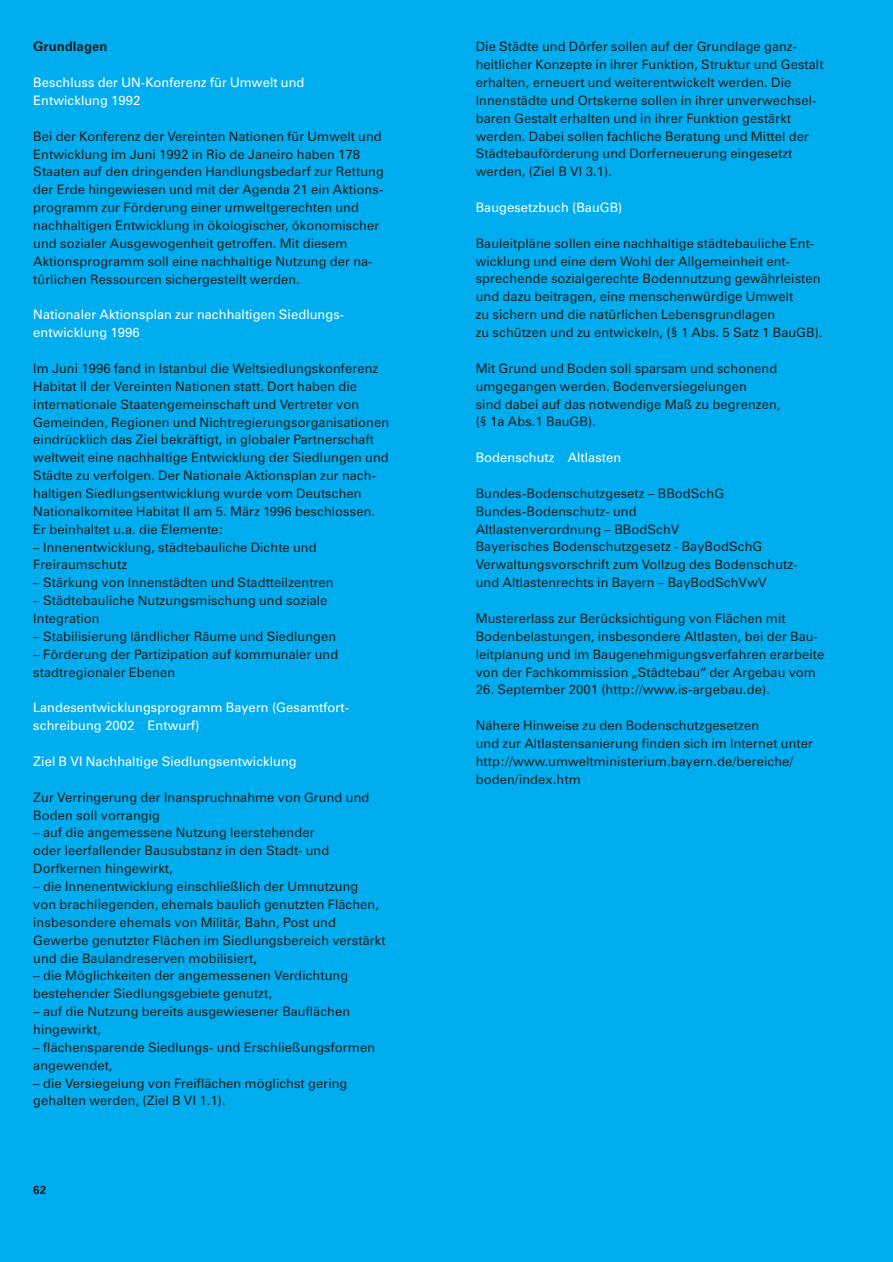
<style>
.page{position:relative;width:893px;height:1262px;background:#fff}
.page>*{position:absolute;margin:0;border:0;box-sizing:border-box;transform-origin:0 0}
.t1{font:700 13.35px "Zurich BT";letter-spacing:.005em;color:#231f20}
.t2{font:13.2px/17.9px "Zurich BT";letter-spacing:.01em;color:#231f20}
.t3{font:13.2px/17.9px "Zurich BT";letter-spacing:.01em;color:#fff}
.t4{font:700 11.7px "Zurich BT";color:#231f20}
</style>
<div class="page">
<div style="left:0;top:0;width:892px;height:1261px;background:#00aeef"></div>
<p class="t1" style="left:33px;top:42px;width:76px">Grundlagen</p>
<p class="t3" style="left:33px;top:75px;width:273px">Beschluss der UN-Konferenz für Umwelt und<br>Entwicklung 1992</p>
<p class="t2" style="left:33px;top:128px;width:352px">Bei der Konferenz der Vereinten Nationen für Umwelt und Entwicklung im Juni 1992 in Rio de Janeiro haben 178<br>Staaten auf den dringenden Handlungsbedarf zur Rettung der Erde hingewiesen und mit der Agenda 21 ein Aktions&shy;programm zur Förderung einer umweltgerechten und nachhaltigen Entwicklung in ökologischer, ökonomischer und sozialer Ausgewogenheit getroffen. Mit diesem Aktionsprogramm soll eine nachhaltige Nutzung der na&shy;türlichen Ressourcen sichergestellt werden.</p>
<p class="t3" style="left:33px;top:307px;width:312px">Nationaler Aktionsplan zur nachhaltigen Siedlungs&shy;entwicklung 1996</p>
<p class="t2" style="left:33px;top:360px;width:357px">Im Juni 1996 fand in Istanbul die Weltsiedlungskonferenz Habitat II der Vereinten Nationen statt. Dort haben die internationale Staatengemeinschaft und Vertreter von Gemeinden, Regionen und Nichtregierungsorganisationen eindrücklich das Ziel bekräftigt, in globaler Partnerschaft weltweit eine nachhaltige Entwicklung der Siedlungen und Städte zu verfolgen. Der Nationale Aktionsplan zur nach&shy;haltigen Siedlungsentwicklung wurde vom Deutschen Nationalkomitee Habitat II am 5. März 1996 beschlossen.<br>Er beinhaltet u.a. die Elemente:</p>
<p class="t2" style="left:33px;top:539px;width:285px">– Innenentwicklung, städtebauliche Dichte und<br>Freiraumschutz</p>
<p class="t2" style="left:33px;top:575px;width:302px">– Stärkung von Innenstädten und Stadtteilzentren</p>
<p class="t2" style="left:33px;top:593px;width:296px">– Städtebauliche Nutzungsmischung und soziale<br>Integration</p>
<p class="t2" style="left:33px;top:628px;width:304px">– Stabilisierung ländlicher Räume und Siedlungen</p>
<p class="t2" style="left:33px;top:646px;width:306px">– Förderung der Partizipation auf kommunaler und stadtregionaler Ebenen</p>
<p class="t3" style="left:33px;top:700px;width:317px">Landesentwicklungsprogramm Bayern (Gesamtfort&shy;schreibung 2002 Entwurf)</p>
<p class="t3" style="left:33px;top:753px;width:265px">Ziel B VI Nachhaltige Siedlungsentwicklung</p>
<p class="t2" style="left:33px;top:789px;width:337px">Zur Verringerung der Inanspruchnahme von Grund und<br>Boden soll vorrangig</p>
<p class="t2" style="left:33px;top:825px;width:297px">– auf die angemessene Nutzung leerstehender oder leerfallender Bausubstanz in den Stadt- und<br>Dorfkernen hingewirkt,</p>
<p class="t2" style="left:33px;top:878px;width:354px">– die Innenentwicklung einschließlich der Umnutzung<br>von brachliegenden, ehemals baulich genutzten Flächen, insbesondere ehemals von Militär, Bahn, Post und Gewerbe genutzter Flächen im Siedlungsbereich verstärkt und die Baulandreserven mobilisiert,</p>
<p class="t2" style="left:33px;top:968px;width:316px">– die Möglichkeiten der angemessenen Verdichtung bestehender Siedlungsgebiete genutzt,</p>
<p class="t2" style="left:33px;top:1003px;width:318px">– auf die Nutzung bereits ausgewiesener Bauflächen hingewirkt,</p>
<p class="t2" style="left:33px;top:1039px;width:343px">– flächensparende Siedlungs- und Erschließungsformen angewendet,</p>
<p class="t2" style="left:33px;top:1075px;width:315px">– die Versiegelung von Freiflächen möglichst gering gehalten werden, (Ziel B VI 1.1).</p>
<p class="t4" style="left:33px;top:1185px;width:14px">62</p>
<p class="t2" style="left:475px;top:39px;width:349px">Die Städte und Dörfer sollen auf der Grundlage ganz&shy;heitlicher Konzepte in ihrer Funktion, Struktur und Gestalt erhalten, erneuert und weiterentwickelt werden. Die Innenstädte und Ortskerne sollen in ihrer unverwechsel&shy;baren Gestalt erhalten und in ihrer Funktion gestärkt werden. Dabei sollen fachliche Beratung und Mittel der Städtebauförderung und Dorferneuerung eingesetzt werden, (Ziel B VI 3.1).</p>
<p class="t3" style="left:475px;top:200px;width:148px">Baugesetzbuch (BauGB)</p>
<p class="t2" style="left:475px;top:235px;width:348px">Bauleitpläne sollen eine nachhaltige städtebauliche Ent&shy;wicklung und eine dem Wohl der Allgemeinheit ent&shy;sprechende sozialgerechte Bodennutzung gewährleisten und dazu beitragen, eine menschenwürdige Umwelt<br>zu sichern und die natürlichen Lebensgrundlagen<br>zu schützen und zu entwickeln, (§ 1 Abs. 5 Satz 1 BauGB).</p>
<p class="t2" style="left:475px;top:360px;width:306px">Mit Grund und Boden soll sparsam und schonend umgegangen werden. Bodenversiegelungen<br>sind dabei auf das notwendige Maß zu begrenzen, (§ 1a Abs.1 BauGB).</p>
<p class="t3" style="left:475px;top:450px;width:147px">Bodenschutz Altlasten</p>
<p class="t2" style="left:475px;top:485px;width:323px">Bundes-Bodenschutzgesetz – BBodSchG Bundes-Bodenschutz- und<br>Altlastenverordnung – BBodSchV<br>Bayerisches Bodenschutzgesetz - BayBodSchG Verwaltungsvorschrift zum Vollzug des Bodenschutz&shy;und Altlastenrechts in Bayern – BayBodSchVwV</p>
<p class="t2" style="left:475px;top:610px;width:350px">Mustererlass zur Berücksichtigung von Flächen mit Bodenbelastungen, insbesondere Altlasten, bei der Bau&shy;leitplanung und im Baugenehmigungsverfahren erarbeite von der Fachkommission „Städtebau“ der Argebau vom</p>
<p class="t2" style="left:475px;top:682px;width:296px">26. September 2001 (http://www.is-argebau.de).</p>
<p class="t2" style="left:475px;top:717px;width:339px">Nähere Hinweise zu den Bodenschutzgesetzen<br>und zur Altlastensanierung finden sich im Internet unter http://www.umweltministerium.bayern.de/bereiche/ boden/index.htm</p>
</div>
